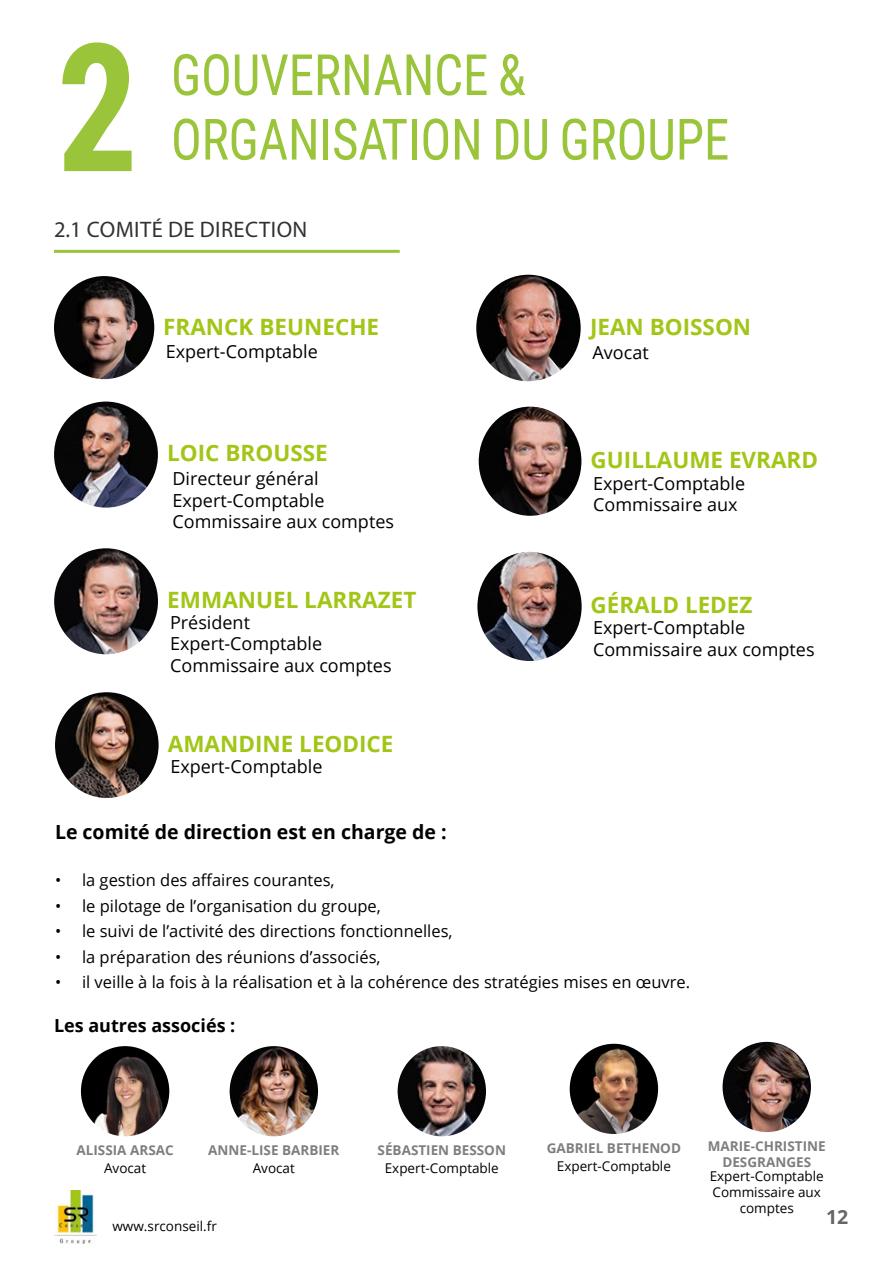
<style>
.page{position:relative;width:893px;height:1263px;background:#fff}
.page>*{position:absolute;margin:0;border:0;box-sizing:border-box;transform-origin:0 0}
.t1{font:700 178.5px "Roboto Condensed";color:#9ac43a;scale:.9 1}
.t2{font:57px/64.5px "Roboto Condensed";letter-spacing:-.005em;color:#9ac43a;scale:.9 1}
.t3{font:700 22.5px "Open Sans";color:#a2c617}
.t4{font:22.5px "Myriad Pro";letter-spacing:.02em;color:#313332}
.t5{font:700 19.5px "Open Sans";color:#000}
.t6{font:700 19.5px "Open Sans";color:#666665}
.t7{font:18px/21.6px "Open Sans";color:#000}
.t8{font:700 18px "Open Sans";color:#000}
.t9{font:16.5px "Open Sans";color:#000}
.t10{font:13.5px/16.2px "Open Sans";color:#000;text-align:center}
.t11{font:700 13.5px/16.2px "Open Sans";color:#7d7e7f;text-align:center}
</style>
<div class="page">
<img style="left:54px;top:1191px;width:43px;height:52px">
<img style="left:54px;top:402px;width:104px;height:106px">
<img style="left:479px;top:407px;width:102px;height:109px">
<img style="left:54px;top:548px;width:104px;height:106px">
<img style="left:55px;top:692px;width:104px;height:106px">
<img style="left:477px;top:552px;width:105px;height:109px">
<img style="left:476px;top:275px;width:105px;height:106px">
<img style="left:230px;top:1046px;width:88px;height:90px">
<img style="left:398px;top:1046px;width:88px;height:90px">
<hr style="left:54px;top:250px;width:346px;height:3px;background:#9ac43a">
<img style="left:723px;top:1042px;width:88px;height:90px">
<img style="left:81px;top:1046px;width:88px;height:90px">
<img style="left:570px;top:1044px;width:88px;height:90px">
<img style="left:54px;top:276px;width:100px;height:103px">
<h1 class="t1" style="left:57px;top:-17px;width:92px">2</h1>
<h2 class="t2" style="left:171px;top:40px;width:622px">GOUVERNANCE &amp;<br>ORGANISATION DU GROUPE</h2>
<h3 class="t4" style="left:54px;top:216px;width:255px">2.1 COMITÉ DE DIRECTION</h3>
<h3 class="t3" style="left:163px;top:310px;width:217px">FRANCK BEUNECHE</h3>
<p class="t7" style="left:166px;top:341px;width:154px">Expert-Comptable</p>
<h3 class="t3" style="left:167px;top:437px;width:162px">LOIC BROUSSE</h3>
<p class="t7" style="left:172px;top:467px;width:223px">Directeur général<br>Expert-Comptable<br>Commissaire aux comptes</p>
<h3 class="t3" style="left:167px;top:584px;width:251px">EMMANUEL LARRAZET</h3>
<p class="t7" style="left:170px;top:611px;width:223px">Président<br>Expert-Comptable<br>Commissaire aux comptes</p>
<h3 class="t3" style="left:168px;top:728px;width:227px">AMANDINE LEODICE</h3>
<p class="t7" style="left:170px;top:755px;width:154px">Expert-Comptable</p>
<h3 class="t3" style="left:590px;top:311px;width:163px">JEAN BOISSON</h3>
<p class="t7" style="left:592px;top:342px;width:58px">Avocat</p>
<h3 class="t3" style="left:591px;top:444px;width:229px">GUILLAUME EVRARD</h3>
<p class="t7" style="left:593px;top:472px;width:154px">Expert-Comptable<br>Commissaire aux</p>
<h3 class="t3" style="left:590px;top:589px;width:164px">GÉRALD LEDEZ</h3>
<p class="t7" style="left:593px;top:617px;width:223px">Expert-Comptable<br>Commissaire aux comptes</p>
<p class="t5" style="left:55px;top:818px;width:393px">Le comité de direction est en charge de :</p>
<p class="t9" style="left:55px;top:869px;width:281px">• la gestion des affaires courantes,</p>
<p class="t9" style="left:55px;top:895px;width:327px">• le pilotage de l’organisation du groupe,</p>
<p class="t9" style="left:55px;top:920px;width:399px">• le suivi de l’activité des directions fonctionnelles,</p>
<p class="t9" style="left:55px;top:946px;width:327px">• la préparation des réunions d’associés,</p>
<p class="t9" style="left:55px;top:971px;width:637px">• il veille à la fois à la réalisation et à la cohérence des stratégies mises en œuvre.</p>
<p class="t8" style="left:54px;top:1013px;width:183px">Les autres associés :</p>
<p class="t11" style="left:77px;top:1142px;width:99px">ALISSIA ARSAC</p>
<p class="t10" style="left:104px;top:1160px;width:44px">Avocat</p>
<p class="t11" style="left:208px;top:1142px;width:133px">ANNE-LISE BARBIER</p>
<p class="t10" style="left:253px;top:1160px;width:44px">Avocat</p>
<p class="t10" style="left:112px;top:1217px;width:106px">www.srconseil.fr</p>
<p class="t11" style="left:378px;top:1142px;width:130px">SÉBASTIEN BESSON</p>
<p class="t10" style="left:385px;top:1160px;width:116px">Expert-Comptable</p>
<p class="t11" style="left:547px;top:1139px;width:136px">GABRIEL BETHENOD</p>
<p class="t10" style="left:557px;top:1157px;width:116px">Expert-Comptable</p>
<p class="t11" style="left:708px;top:1137px;width:119px">MARIE-CHRISTINE<br>DESGRANGES</p>
<p class="t10" style="left:710px;top:1167px;width:116px">Expert-Comptable<br>Commissaire aux comptes</p>
<p class="t6" style="left:826px;top:1203px;width:24px">12</p>
</div>
